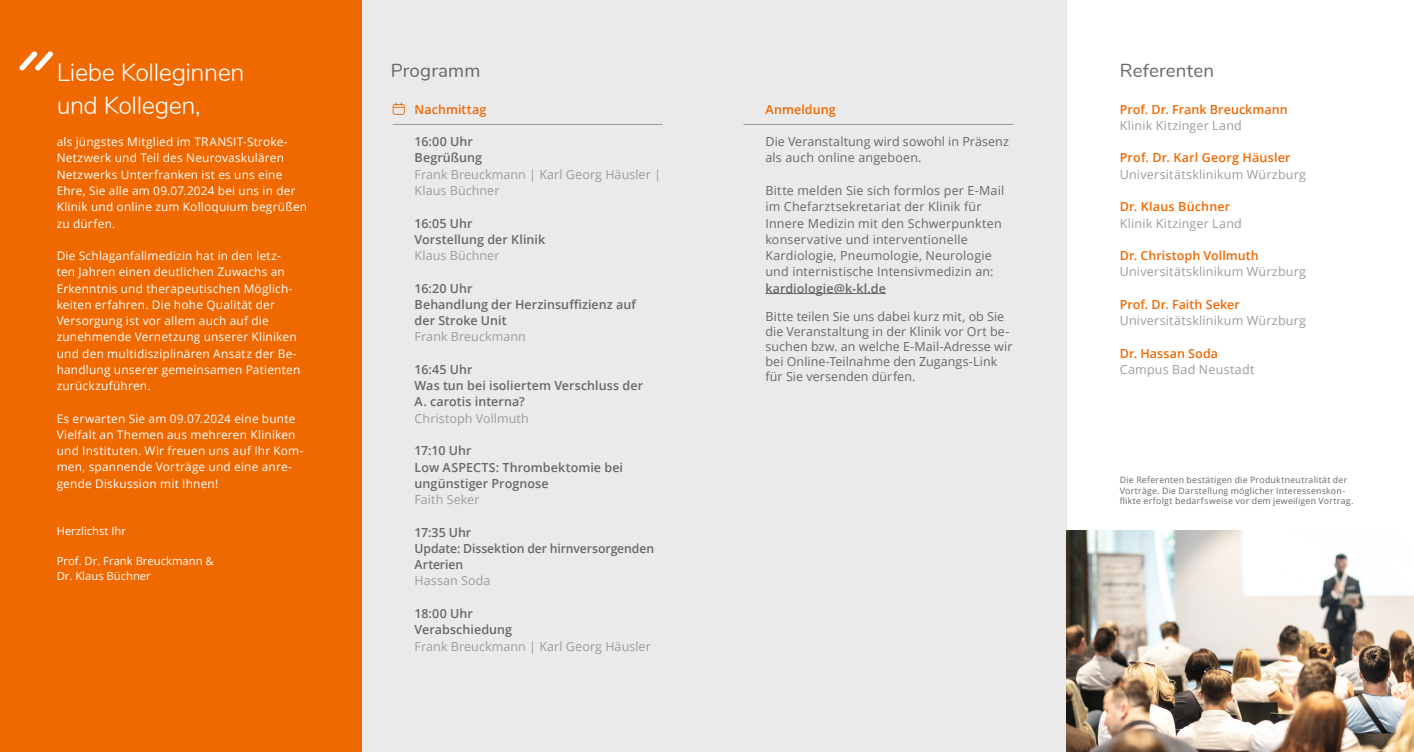
<style>
.page{position:relative;width:1414px;height:752px;background:#fff}
.page>*{position:absolute;margin:0;border:0;box-sizing:border-box;transform-origin:0 0}
.t1{font:300 25px/32.5px "Nunito";letter-spacing:-.015em;color:#fff}
.t2{font:18.75px "Nunito";letter-spacing:.01em;color:#686868}
.t3{font:12.5px/16.2px "Open Sans";letter-spacing:.015em;color:#686868}
.t4{font:600 12.5px/16.2px "Open Sans";letter-spacing:.005em;color:#686868}
.t5{font:12.5px/16.2px "Open Sans";letter-spacing:.01em;color:#9c9c9c}
.t6{font:600 12.5px "Open Sans";letter-spacing:.01em;color:#ef6800}
.t7{font:11.88px/16.2px "Open Sans";letter-spacing:.02em;color:#fff}
.t8{font:11.25px/15px "Open Sans";color:#fff}
.t9{font:8.75px/10.5px "Open Sans";letter-spacing:.03em;color:#686868}
</style>
<div class="page">
<div style="left:716px;top:0;width:351px;height:751px;background:#eaeaeb"></div>
<div style="left:361px;top:0;width:355px;height:751px;background:#eaeaeb"></div>
<div style="left:0;top:0;width:361px;height:751px;background:#ef6800"></div>
<hr style="left:743px;top:124px;width:270px;height:1px;background:#9c9c9c">
<img style="left:1067px;top:530px;width:347px;height:221px">
<svg style="left:19px;top:51px;width:34px;height:20px"></svg>
<svg style="left:393px;top:102px;width:12px;height:13px"></svg>
<hr style="left:393px;top:124px;width:270px;height:1px;background:#9c9c9c">
<hr style="left:765px;top:293px;width:121px;height:1px;background:#686868">
<h1 class="t1" style="left:57px;top:55px;width:189px">Liebe Kolleginnen und Kollegen,</h1>
<p class="t7" style="left:57px;top:133px;width:252px">als jüngstes Mitglied im TRANSIT-Stroke-Netzwerk und Teil des Neurovaskulären Netzwerks Unterfranken ist es uns eine Ehre, Sie alle am 09.07.2024 bei uns in der Klinik und online zum Kolloquium begrüßen zu dürfen.</p>
<p class="t7" style="left:57px;top:247px;width:245px">Die Schlaganfallmedizin hat in den letz&shy;ten Jahren einen deutlichen Zuwachs an Erkenntnis und therapeutischen Möglich&shy;keiten erfahren. Die hohe Qualität der Versorgung ist vor allem auch auf die zunehmende Vernetzung unserer Kliniken und den multidisziplinären Ansatz der Be&shy;handlung unserer gemeinsamen Patienten zurückzuführen.</p>
<p class="t7" style="left:57px;top:409px;width:248px">Es erwarten Sie am 09.07.2024 eine bunte Vielfalt an Themen aus mehreren Kliniken und Instituten. Wir freuen uns auf Ihr Kom&shy;men, spannende Vorträge und eine anre&shy;gende Diskussion mit Ihnen!</p>
<p class="t8" style="left:57px;top:523px;width:71px">Herzlichst Ihr</p>
<p class="t8" style="left:57px;top:553px;width:159px">Prof. Dr. Frank Breuckmann &amp;<br>Dr. Klaus Büchner</p>
<h2 class="t2" style="left:391px;top:57px;width:91px">Programm</h2>
<h2 class="t2" style="left:1120px;top:57px;width:96px">Referenten</h2>
<p class="t6" style="left:415px;top:100px;width:73px">Nachmittag</p>
<p class="t4" style="left:415px;top:133px;width:69px">16:00 Uhr<br>Begrüßung</p>
<p class="t5" style="left:415px;top:166px;width:248px">Frank Breuckmann | Karl Georg Häusler |<br>Klaus Büchner</p>
<p class="t4" style="left:415px;top:214px;width:132px">16:05 Uhr<br>Vorstellung der Klinik</p>
<p class="t5" style="left:415px;top:247px;width:86px">Klaus Büchner</p>
<p class="t4" style="left:415px;top:279px;width:223px">16:20 Uhr<br>Behandlung der Herzinsuffizienz auf der Stroke Unit</p>
<p class="t5" style="left:415px;top:328px;width:113px">Frank Breuckmann</p>
<p class="t4" style="left:415px;top:361px;width:230px">16:45 Uhr<br>Was tun bei isoliertem Verschluss der<br>A. carotis interna?</p>
<p class="t5" style="left:415px;top:409px;width:116px">Christoph Vollmuth</p>
<p class="t4" style="left:415px;top:442px;width:210px">17:10 Uhr<br>Low ASPECTS: Thrombektomie bei ungünstiger Prognose</p>
<p class="t5" style="left:415px;top:491px;width:66px">Faith Seker</p>
<p class="t4" style="left:415px;top:523px;width:241px">17:35 Uhr<br>Update: Dissektion der hirnversorgenden<br>Arterien</p>
<p class="t5" style="left:415px;top:572px;width:77px">Hassan Soda</p>
<p class="t4" style="left:415px;top:604px;width:99px">18:00 Uhr<br>Verabschiedung</p>
<p class="t5" style="left:415px;top:637px;width:238px">Frank Breuckmann | Karl Georg Häusler</p>
<p class="t6" style="left:765px;top:100px;width:72px">Anmeldung</p>
<p class="t3" style="left:765px;top:133px;width:245px">Die Veranstaltung wird sowohl in Präsenz als auch online angeboen.</p>
<p class="t3" style="left:765px;top:182px;width:240px">Bitte melden Sie sich formlos per E-Mail im Chefarztsekretariat der Klinik für Innere Medizin mit den Schwerpunkten konservative und interventionelle Kardiologie, Pneumologie, Neurologie und internistische Intensivmedizin an:</p>
<p class="t4" style="left:765px;top:279px;width:122px">kardiologie@k-kl.de</p>
<p class="t3" style="left:765px;top:308px;width:248px;line-height:15px">Bitte teilen Sie uns dabei kurz mit, ob Sie die Veranstaltung in der Klinik vor Ort be&shy;suchen bzw. an welche E-Mail-Adresse wir bei Online-Teilnahme den Zugangs-Link für Sie versenden dürfen.</p>
<p class="t6" style="left:1120px;top:100px;width:169px">Prof. Dr. Frank Breuckmann</p>
<p class="t5" style="left:1120px;top:117px;width:124px">Klinik Kitzinger Land</p>
<p class="t6" style="left:1120px;top:149px;width:172px">Prof. Dr. Karl Georg Häusler</p>
<p class="t5" style="left:1120px;top:166px;width:188px">Universitätsklinikum Würzburg</p>
<p class="t6" style="left:1120px;top:198px;width:112px">Dr. Klaus Büchner</p>
<p class="t5" style="left:1120px;top:214px;width:124px">Klinik Kitzinger Land</p>
<p class="t6" style="left:1120px;top:247px;width:140px">Dr. Christoph Vollmuth</p>
<p class="t5" style="left:1120px;top:263px;width:188px">Universitätsklinikum Würzburg</p>
<p class="t6" style="left:1120px;top:295px;width:121px">Prof. Dr. Faith Seker</p>
<p class="t5" style="left:1120px;top:312px;width:188px">Universitätsklinikum Würzburg</p>
<p class="t6" style="left:1120px;top:344px;width:100px">Dr. Hassan Soda</p>
<p class="t5" style="left:1120px;top:361px;width:136px">Campus Bad Neustadt</p>
<p class="t9" style="left:1120px;top:474px;width:235px">Die Referenten bestätigen die Produktneutralität der<br>Vorträge. Die Darstellung möglicher Interessenskon&shy;flikte erfolgt bedarfsweise vor dem jeweiligen Vortrag.</p>
</div>
